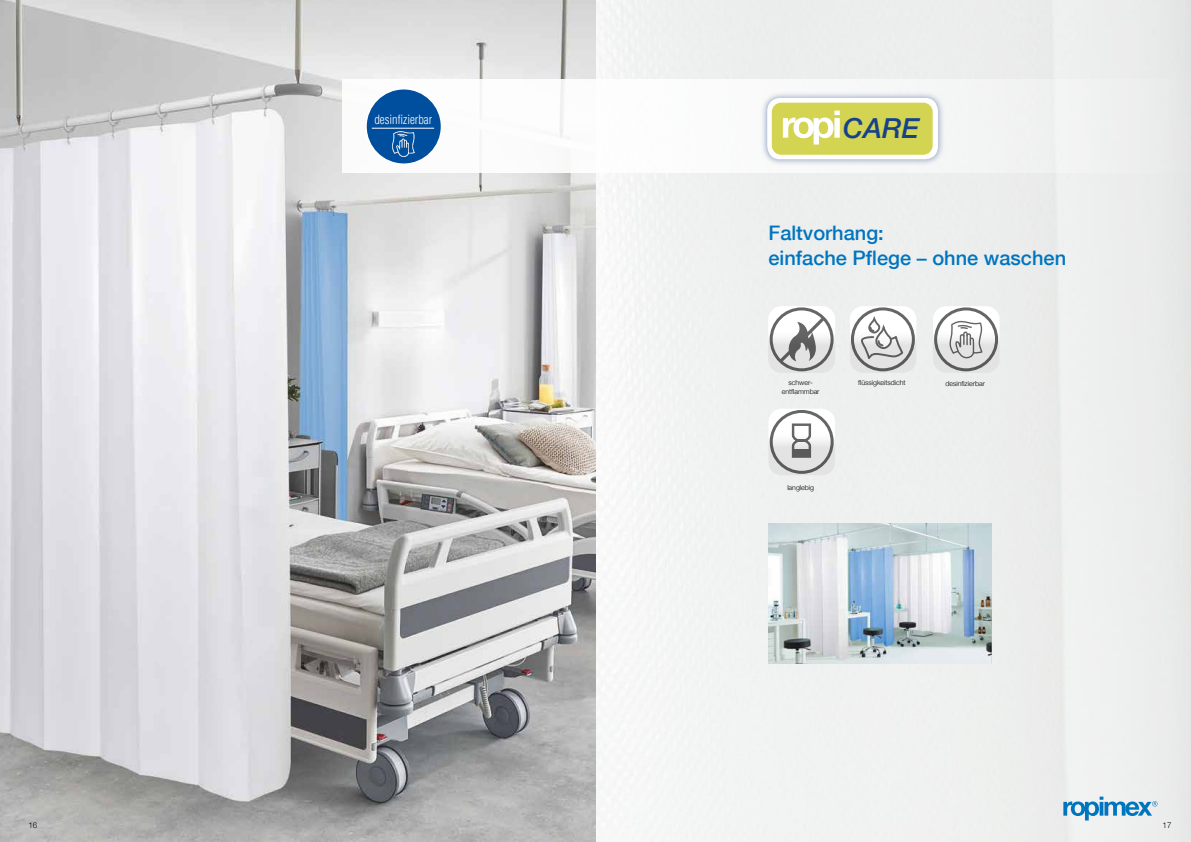
<style>
.page{position:relative;width:1191px;height:842px;background:#fff}
.page>*{position:absolute;margin:0;border:0;box-sizing:border-box;transform-origin:0 0}
.t1{font:italic 500 27.7px "Helvetica Neue";color:#17428b}
.t2{font:500 20px/25px "Helvetica Neue";color:#0075bf}
.t3{font:300 condensed 12.4px "Helvetica";color:#fff}
.t4{font:300 8px "Helvetica Neue";color:#000}
.t5{font:300 7px/9.1px "Helvetica Neue";color:#000;text-align:center}
</style>
<div class="page">
<img style="left:0;top:0;width:1191px;height:842px">
<div style="left:342px;top:80px;width:849px;height:93px;background:#fff"></div>
<div style="left:366px;top:89px;width:75px;height:75px;background:#004f9f;border-radius:50%"></div>
<div style="left:365px;top:88px;width:77px;height:77px;border:2px solid #fff;border-radius:50%"></div>
<hr style="left:372px;top:128px;width:62px;height:1px;background:#fff">
<img style="left:392px;top:131px;width:23px;height:26px">
<div style="left:760px;top:91px;width:184px;height:75px;background:#6b83a9;opacity:.75"></div>
<svg style="left:767px;top:98px;width:171px;height:61px"></svg>
<div style="left:772px;top:103px;width:160px;height:52px;background:#d4d453;border-radius:9px"></div>
<svg style="left:783px;top:111px;width:56px;height:34px"></svg>
<svg style="left:1063px;top:797px;width:94px;height:23px"></svg>
<img style="left:768px;top:523px;width:223px;height:141px">
<svg style="left:768px;top:409px;width:67px;height:66px"></svg>
<div style="left:792px;top:449px;width:18px;height:7px;background:#5a5a5a"></div>
<svg style="left:933px;top:306px;width:66px;height:67px"></svg>
<svg style="left:849px;top:306px;width:67px;height:67px"></svg>
<svg style="left:768px;top:306px;width:67px;height:67px"></svg>
<h3 class="t3" style="left:374px;top:111px;width:59px">desinfizierbar</h3>
<h1 class="t1" style="left:843px;top:112px;width:78px">CARE</h1>
<h2 class="t2" style="left:768px;top:220px;width:299px">Faltvorhang:<br>einfache Pflege – ohne waschen</h2>
<p class="t5" style="left:782px;top:378px;width:39px">schwer&shy;entflammbar</p>
<p class="t5" style="left:858px;top:378px;width:49px">flüssigkeitsdicht</p>
<p class="t5" style="left:787px;top:483px;width:28px">langlebig</p>
<p class="t5" style="left:945px;top:378px;width:41px">desinfizierbar</p>
<p class="t4" style="left:28px;top:821px;width:10px">16</p>
<p class="t4" style="left:1162px;top:821px;width:10px">17</p>
</div>
